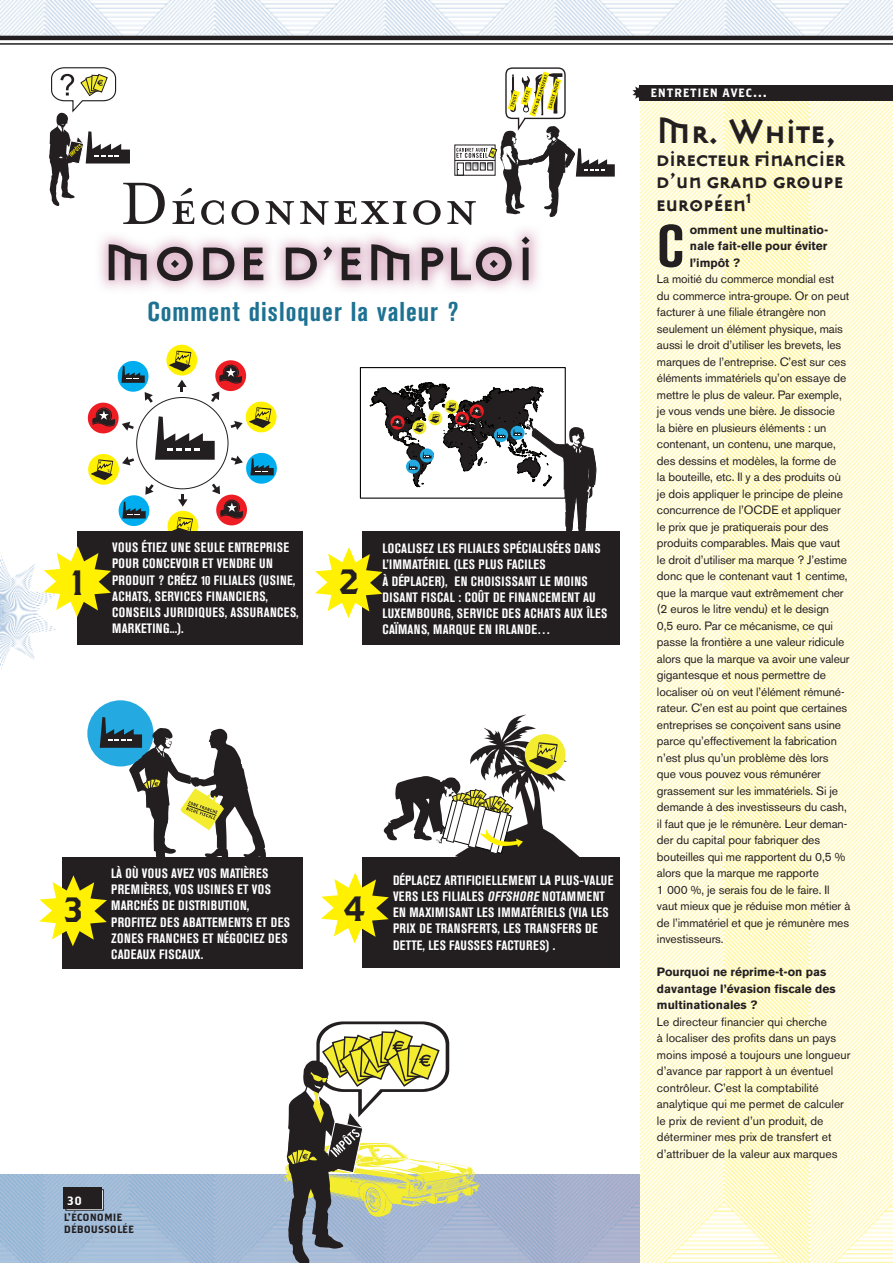
<style>
.page{position:relative;width:893px;height:1263px;background:#fff}
.page>*{position:absolute;margin:0;border:0;box-sizing:border-box;transform-origin:0 0}
.t1{font:68.55px "Mrs Eaves Petite Caps";color:#231f20}
.t2{font:700 condensed 58.8px "Akzidenz Grotesk BE";color:#231f20}
.t3{font:700 52.5px "Mason Sans Alternate";color:#231f20}
.t4{font:700 37.5px "Mason Sans Alternate";letter-spacing:-.02em;color:#231f20}
.t5{font:35.1px "Brothers";color:#231f20}
.t6{font:700 condensed 27px "Akzidenz Grotesk BE";letter-spacing:.04em;color:#1d7192}
.t7{font:700 24px/22.5px "Mason Sans Alternate";letter-spacing:-.03em;color:#231f20;text-align:justify}
.t8{font:700 condensed 13.5px/16.2px "Akzidenz Grotesk BE";letter-spacing:.03em;color:#fff}
.t9{font:12px/16.5px "Akzidenz Grotesk BE";letter-spacing:-.01em;color:#231f20}
.t10{font:700 12px/16.5px "Akzidenz Grotesk BE";color:#231f20;text-align:justify}
.t11{font:12px "Brothers";letter-spacing:.06em;color:#fff}
.t12{font:10.5px/12px "Brothers";color:#231f20}
.s1{font-style:italic}
</style>
<div class="page">
<img style="left:0;top:1174px;width:641px;height:89px">
<img style="left:0;top:0;width:893px;height:36px">
<hr style="left:0;top:36px;width:893px;height:4px;background:#231f20">
<hr style="left:0;top:43px;width:893px;height:2px;background:#231f20">
<div style="left:65px;top:1189px;width:39px;height:21px;border:1px solid #231f20"></div>
<div style="left:64px;top:1187px;width:38px;height:21px;background:#231f20"></div>
<svg style="left:49px;top:67px;width:81px;height:139px"></svg>
<svg style="left:454px;top:67px;width:161px;height:150px"></svg>
<svg style="left:284px;top:1021px;width:195px;height:242px"></svg>
<img style="left:641px;top:101px;width:252px;height:1162px">
<div style="left:640px;top:85px;width:253px;height:15px;background:#231f20"></div>
<svg style="left:632px;top:85px;width:8px;height:15px"></svg>
<div style="left:166px;top:345px;width:31px;height:31px;background:#fff101;border-radius:50%"></div>
<svg style="left:87px;top:351px;width:190px;height:180px"></svg>
<div style="left:77px;top:531px;width:226px;height:114px;background:#231f20"></div>
<svg style="left:0;top:546px;width:111px;height:123px"></svg>
<div style="left:87px;top:700px;width:67px;height:66px;background:#24aae1;border-radius:50%"></div>
<svg style="left:100px;top:717px;width:166px;height:141px"></svg>
<div style="left:63px;top:858px;width:240px;height:111px;background:#231f20"></div>
<svg style="left:39px;top:875px;width:68px;height:71px"></svg>
<div style="left:362px;top:858px;width:258px;height:110px;background:#231f20"></div>
<svg style="left:321px;top:715px;width:267px;height:228px"></svg>
<div style="left:362px;top:531px;width:258px;height:114px;background:#231f20"></div>
<svg style="left:315px;top:382px;width:281px;height:236px"></svg>
<h1 class="t1" style="left:121px;top:168px;width:360px">Déconnexion</h1>
<h3 class="t3" style="left:102px;top:233px;width:435px">MODE D’EMPLOI</h3>
<h3 class="t6" style="left:147px;top:297px;width:312px">Comment disloquer la valeur ?</h3>
<h3 class="t5" style="left:71px;top:561px;width:14px">1</h3>
<p class="t8" style="left:112px;top:540px;width:188px">VOUS ÉTIEZ UNE SEULE ENTREPRISE<br>POUR CONCEVOIR ET VENDRE UN<br>PRODUIT ? CRÉEZ 10 FILIALES (USINE,<br>ACHATS, SERVICES FINANCIERS,<br>CONSEILS JURIDIQUES, ASSURANCES,<br>MARKETING...).</p>
<h3 class="t5" style="left:340px;top:560px;width:22px">2</h3>
<p class="t8" style="left:383px;top:540px;width:226px">LOCALISEZ LES FILIALES SPÉCIALISÉES DANS L’IMMATÉRIEL (LES PLUS FACILES<br>À DÉPLACER), EN CHOISISSANT LE MOINS DISANT FISCAL : COÛT DE FINANCEMENT AU LUXEMBOURG, SERVICE DES ACHATS AUX ÎLES CAÏMANS, MARQUE EN IRLANDE…</p>
<h3 class="t5" style="left:64px;top:888px;width:22px">3</h3>
<p class="t8" style="left:111px;top:865px;width:180px">LÀ OÙ VOUS AVEZ VOS MATIÈRES<br>PREMIÈRES, VOS USINES ET VOS<br>MARCHÉS DE DISTRIBUTION,<br>PROFITEZ DES ABATTEMENTS ET DES<br>ZONES FRANCHES ET NÉGOCIEZ DES<br>CADEAUX FISCAUX.</p>
<h3 class="t5" style="left:344px;top:887px;width:23px">4</h3>
<p class="t8" style="left:393px;top:872px;width:222px">DÉPLACEZ ARTIFICIELLEMENT LA PLUS-VALUE VERS LES FILIALES <span class="s1">OFFSHORE</span> NOTAMMENT EN MAXIMISANT LES IMMATÉRIELS (VIA LES PRIX DE TRANSFERTS, LES TRANSFERS DE DETTE, LES FAUSSES FACTURES) .</p>
<p class="t11" style="left:67px;top:1193px;width:17px">30</p>
<p class="t12" style="left:64px;top:1211px;width:72px">L’ÉCONOMIE<br>DÉBOUSSOLÉE</p>
<p class="t11" style="left:650px;top:86px;width:118px">ENTRETIEN AVEC…</p>
<h3 class="t4" style="left:656px;top:109px;width:183px">Mr. White,</h3>
<h3 class="t7" style="left:656px;top:146px;width:191px">directeur financier d’un grand groupe européen<sup>1</sup></h3>
<h2 class="t2" style="left:657px;top:213px;width:28px">C</h2>
<p class="t10" style="left:690px;top:221px;width:140px">omment une multinatio&shy;nale fait-elle pour éviter l’impôt ?</p>
<p class="t9" style="left:657px;top:271px;width:195px">La moitié du commerce mondial est<br>du commerce intra-groupe. Or on peut facturer à une filiale étrangère non seulement un élément physique, mais aussi le droit d’utiliser les brevets, les marques de l’entreprise. C’est sur ces éléments immatériels qu’on essaye de mettre le plus de valeur. Par exemple, je vous vends une bière. Je dissocie<br>la bière en plusieurs éléments : un contenant, un contenu, une marque, des dessins et modèles, la forme de<br>la bouteille, etc. Il y a des produits où je dois appliquer le principe de pleine concurrence de l’OCDE et appliquer le prix que je pratiquerais pour des produits comparables. Mais que vaut le droit d’utiliser ma marque ? J’estime donc que le contenant vaut 1 centime, que la marque vaut extrêmement cher (2 euros le litre vendu) et le design<br>0,5 euro. Par ce mécanisme, ce qui passe la frontière a une valeur ridicule alors que la marque va avoir une valeur gigantesque et nous permettre de localiser où on veut l’élément rémuné&shy;rateur. C’en est au point que certaines entreprises se conçoivent sans usine parce qu’effectivement la fabrication n’est plus qu’un problème dès lors que vous pouvez vous rémunérer grassement sur les immatériels. Si je demande à des investisseurs du cash, il faut que je le rémunère. Leur deman&shy;der du capital pour fabriquer des bouteilles qui me rapportent du 0,5 % alors que la marque me rapporte<br>1 000 %, je serais fou de le faire. Il vaut mieux que je réduise mon métier à de l’immatériel et que je rémunère mes investisseurs.</p>
<p class="t10" style="left:657px;top:964px;width:180px;text-align:left">Pourquoi ne réprime-t-on pas davantage l’évasion fiscale des multinationales ?</p>
<p class="t9" style="left:657px;top:1013px;width:195px">Le directeur financier qui cherche<br>à localiser des profits dans un pays moins imposé a toujours une longueur d’avance par rapport à un éventuel contrôleur. C’est la comptabilité analytique qui me permet de calculer le prix de revient d’un produit, de déterminer mes prix de transfert et d’attribuer de la valeur aux marques</p>
</div>
